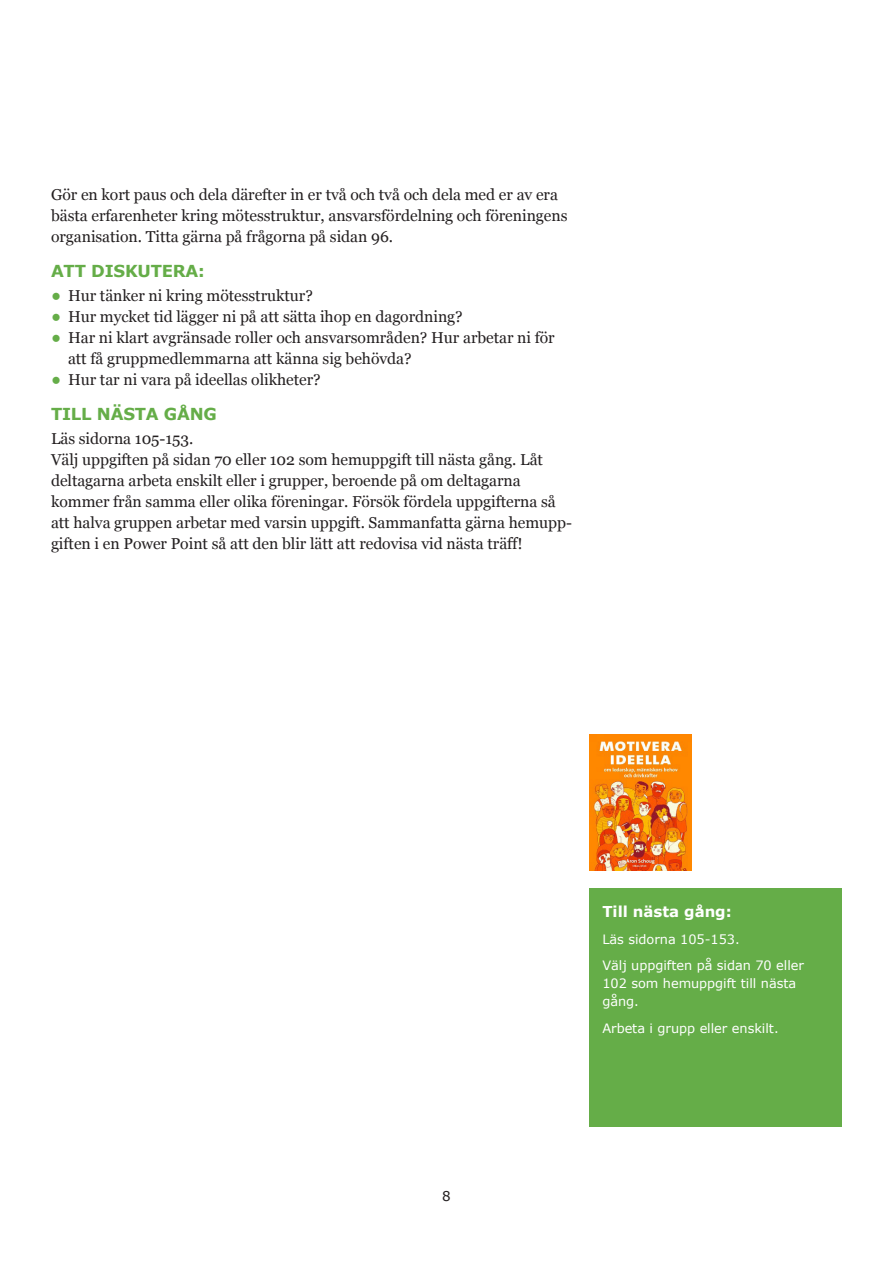
<style>
.page{position:relative;width:893px;height:1263px;background:#fff}
.page>*{position:absolute;margin:0;border:0;box-sizing:border-box;transform-origin:0 0}
.Rub3{font:700 16.5px "Verdana";letter-spacing:-.01em;color:#65ad48}
.Bröd1_Georgia{font:15.75px/21px "Georgia";letter-spacing:-.005em;color:#231f20}
.Rutarub{font:700 15px "Verdana";letter-spacing:-.005em;color:#fff}
.t1{font:13.5px "Verdana";color:#231f20}
.Rutatext_vit{font:12.9px/18px "Verdana";letter-spacing:-.005em;color:#fff}
.s1{font-family:"Verdana";font-weight:700;font-size:14.25px;color:#65ad48}
</style>
<div class="page">
<div style="left:590px;top:889px;width:252px;height:238px;background:#65ad48"></div>
<img style="left:590px;top:734px;width:101px;height:137px">
<p class="Bröd1_Georgia" style="left:51px;top:183px;width:518px">Gör en kort paus och dela därefter in er två och två och dela med er av era bästa erfarenheter kring mötesstruktur, ansvarsfördelning och föreningens organisation. Titta gärna på frågorna på sidan 96.</p>
<p class="Rub3" style="left:51px;top:261px;width:155px">ATT DISKUTERA:</p>
<p class="Bröd1_Georgia" style="left:51px;top:284px;width:263px"><span class="s1">•</span> Hur tänker ni kring mötesstruktur?</p>
<p class="Bröd1_Georgia" style="left:51px;top:305px;width:413px"><span class="s1">•</span> Hur mycket tid lägger ni på att sätta ihop en dagordning?</p>
<p class="Bröd1_Georgia" style="left:68px;top:326px;width:488px;text-indent:-17px"><span class="s1">•</span> Har ni klart avgränsade roller och ansvarsområden? Hur arbetar ni för att få gruppmedlemmarna att känna sig behövda?</p>
<p class="Bröd1_Georgia" style="left:51px;top:368px;width:271px"><span class="s1">•</span> Hur tar ni vara på ideellas olikheter?</p>
<p class="Rub3" style="left:51px;top:404px;width:167px">TILL NÄSTA GÅNG</p>
<p class="Bröd1_Georgia" style="left:51px;top:427px;width:144px">Läs sidorna 105-153.</p>
<p class="Bröd1_Georgia" style="left:51px;top:448px;width:523px">Välj uppgiften på sidan 70 eller 102 som hemuppgift till nästa gång. Låt deltagarna arbeta enskilt eller i grupper, beroende på om deltagarna kommer från samma eller olika föreningar. Försök fördela uppgifterna så att halva gruppen arbetar med varsin uppgift. Sammanfatta gärna hemupp&shy;giften i en Power Point så att den blir lätt att redovisa vid nästa träff!</p>
<p class="t1" style="left:442px;top:1187px;width:10px">8</p>
<p class="Rutarub" style="left:602px;top:902px;width:131px">Till nästa gång:</p>
<p class="Rutatext_vit" style="left:602px;top:930px;width:139px">Läs sidorna 105-153.</p>
<p class="Rutatext_vit" style="left:602px;top:957px;width:203px">Välj uppgiften på sidan 70 eller<br>102 som hemuppgift till nästa gång.</p>
<p class="Rutatext_vit" style="left:602px;top:1019px;width:178px">Arbeta i grupp eller enskilt.</p>
</div>
